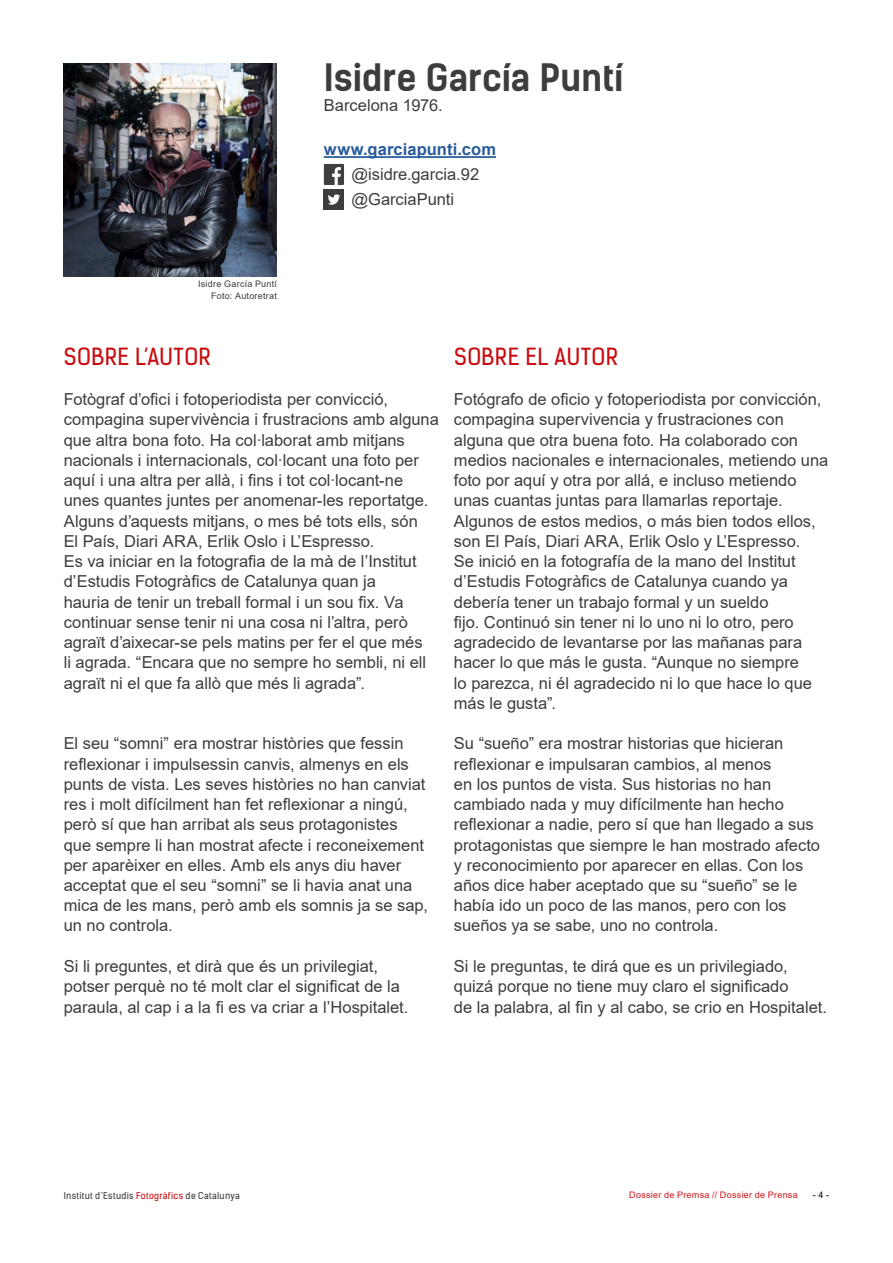
<style>
.page{position:relative;width:893px;height:1263px;background:#fff}
.page>*{position:absolute;margin:0;border:0;box-sizing:border-box;transform-origin:0 0}
.t1{font:700 36px "Kelson Sans";letter-spacing:-.005em;color:#3d3d3b}
.t2{font:22.5px "Kelson Sans";letter-spacing:.02em;color:#c90c0f}
.t3{font:16.5px/20.2px "Arial";color:#3d3d3b}
.t4{font:700 16.5px "Arial";letter-spacing:.005em;color:#275b9b}
.t5{font:9px "Kelson Sans";letter-spacing:.035em;color:#3c3c3b}
.t6{font:9px "Arial";letter-spacing:.03em;color:#cd171a}
.t7{font:9px/12px "Arial";letter-spacing:.025em;color:#3c3c3b;text-align:right}
.t8{font:9px "Arial";color:#000}
.s1{color:#c90c0f}
</style>
<div class="page">
<img style="left:64px;top:64px;width:213px;height:213px">
<hr style="left:324px;top:156px;width:172px;height:2px;background:#275b9b">
<div style="left:324px;top:189px;width:20px;height:21px;background:#3c3c3b"></div>
<svg style="left:328px;top:194px;width:12px;height:11px"></svg>
<div style="left:324px;top:164px;width:20px;height:21px;background:#3f3f3e"></div>
<svg style="left:332px;top:167px;width:9px;height:18px"></svg>
<p class="t7" style="left:198px;top:278px;width:80px">Isidre García Puntí<br>Foto: Autoretrat</p>
<h1 class="t1" style="left:324px;top:55px;width:301px">Isidre García Puntí</h1>
<p class="t3" style="left:324px;top:95px;width:120px">Barcelona 1976.</p>
<p class="t4" style="left:324px;top:138px;width:174px">www.garciapunti.com</p>
<p class="t3" style="left:351px;top:162px;width:129px;line-height:24.8px">@isidre.garcia.92 @GarciaPunti</p>
<h2 class="t2" style="left:64px;top:342px;width:148px">SOBRE L’AUTOR</h2>
<p class="t3" style="left:64px;top:389px;width:377px">Fotògraf d’ofici i fotoperiodista per convicció, compagina supervivència i frustracions amb alguna que altra bona foto. Ha col·laborat amb mitjans nacionals i internacionals, col·locant una foto per aquí i una altra per allà, i fins i tot col·locant-ne unes quantes juntes per anomenar-les reportatge.<br>Alguns d’aquests mitjans, o mes bé tots ells, són<br>El País, Diari ARA, Erlik Oslo i L’Espresso.<br>Es va iniciar en la fotografia de la mà de l’Institut d’Estudis Fotogràfics de Catalunya quan ja<br>hauria de tenir un treball formal i un sou fix. Va continuar sense tenir ni una cosa ni l’altra, però agraït d’aixecar-se pels matins per fer el que més<br>li agrada. “Encara que no sempre ho sembli, ni ell agraït ni el que fa allò que més li agrada”.</p>
<p class="t3" style="left:64px;top:733px;width:366px">El seu “somni” era mostrar històries que fessin reflexionar i impulsessin canvis, almenys en els punts de vista. Les seves històries no han canviat res i molt difícilment han fet reflexionar a ningú, però sí que han arribat als seus protagonistes que sempre li han mostrat afecte i reconeixement per aparèixer en elles. Amb els anys diu haver acceptat que el seu “somni” se li havia anat una mica de les mans, però amb els somnis ja se sap, un no controla.</p>
<p class="t3" style="left:64px;top:956px;width:346px">Si li preguntes, et dirà que és un privilegiat, potser perquè no té molt clar el significat de la paraula, al cap i a la fi es va criar a l’Hospitalet.</p>
<h2 class="t2" style="left:454px;top:342px;width:165px">SOBRE EL AUTOR</h2>
<p class="t3" style="left:454px;top:389px;width:376px">Fotógrafo de oficio y fotoperiodista por convicción, compagina supervivencia y frustraciones con alguna que otra buena foto. Ha colaborado con medios nacionales e internacionales, metiendo una foto por aquí y otra por allá, e incluso metiendo unas cuantas juntas para llamarlas reportaje.<br>Algunos de estos medios, o más bien todos ellos, son El País, Diari ARA, Erlik Oslo y L’Espresso.<br>Se inició en la fotografía de la mano del Institut d’Estudis Fotogràfics de Catalunya cuando ya debería tener un trabajo formal y un sueldo<br>fijo. Continuó sin tener ni lo uno ni lo otro, pero agradecido de levantarse por las mañanas para hacer lo que más le gusta. “Aunque no siempre<br>lo parezca, ni él agradecido ni lo que hace lo que más le gusta”.</p>
<p class="t3" style="left:454px;top:733px;width:368px">Su “sueño” era mostrar historias que hicieran reflexionar e impulsaran cambios, al menos<br>en los puntos de vista. Sus historias no han cambiado nada y muy difícilmente han hecho reflexionar a nadie, pero sí que han llegado a sus protagonistas que siempre le han mostrado afecto y reconocimiento por aparecer en ellas. Con los años dice haber aceptado que su “sueño” se le había ido un poco de las manos, pero con los sueños ya se sabe, uno no controla.</p>
<p class="t3" style="left:454px;top:956px;width:374px">Si le preguntas, te dirá que es un privilegiado, quizá porque no tiene muy claro el significado<br>de la palabra, al fin y al cabo, se crio en Hospitalet.</p>
<p class="t5" style="left:64px;top:1189px;width:178px">Institut d’Estudis <span class="s1">Fotogràfics</span> de Catalunya</p>
<p class="t6" style="left:629px;top:1189px;width:170px">Dossier de Premsa // Dossier de Prensa</p>
<p class="t8" style="left:813px;top:1189px;width:18px">- 4 -</p>
</div>
